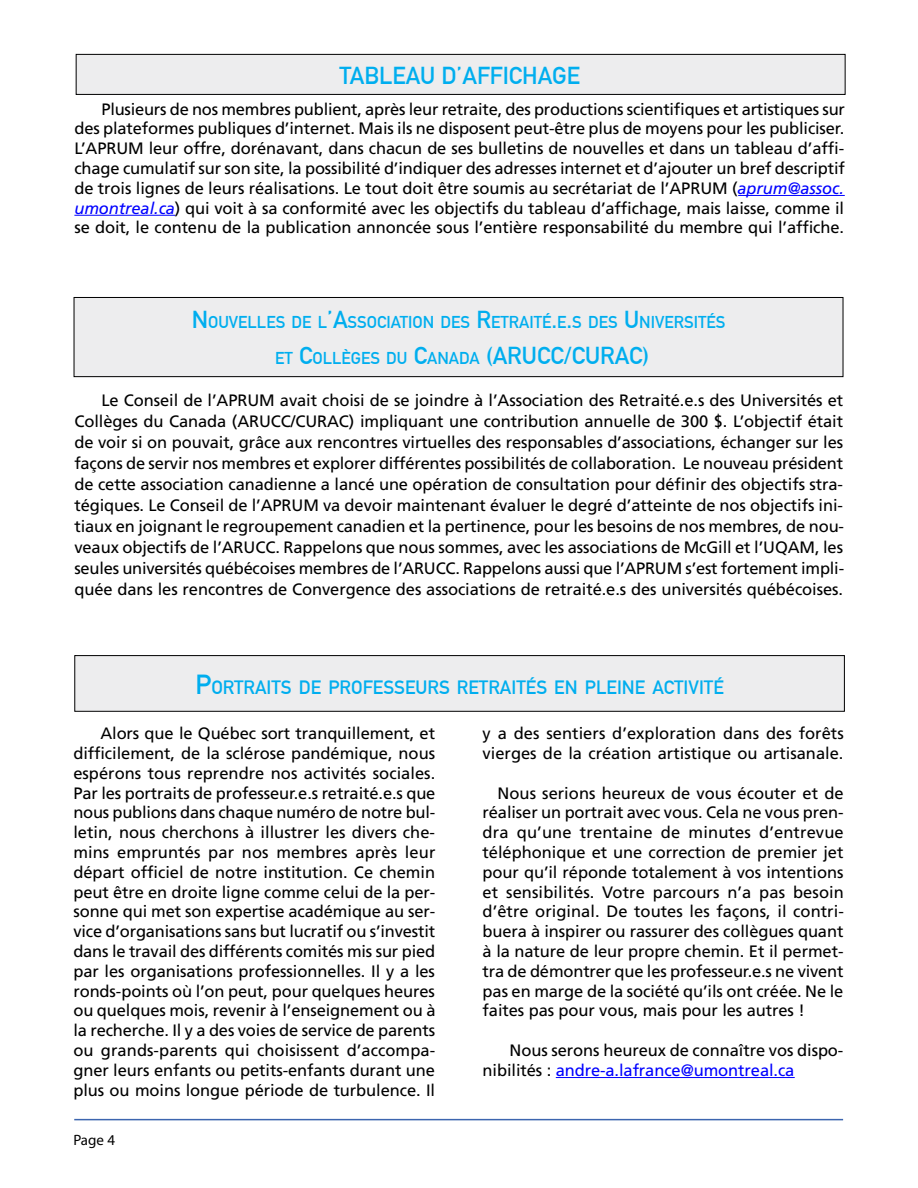
<style>
.page{position:relative;width:918px;height:1188px;background:#fff}
.page>*{position:absolute;margin:0;border:0;box-sizing:border-box;transform-origin:0 0}
.t1{font:700 24px "DIN Alternate";color:#00aeef}
.t2{font:700 18.9px "DIN Alternate";color:#00aeef}
.t3{font:700 16.8px/36px "DIN Alternate";color:#00aeef}
.t4{font:16.5px/19.8px "Frutiger";letter-spacing:-.005em;color:#000;text-align:justify}
.t5{font:15px "Myriad Pro";color:#000}
.s1{font-style:italic;color:#00f}
.s2{font-size:24px}
.s3{font-size:27px}
.s4{color:#00f}
</style>
<div class="page">
<hr style="left:74px;top:1119px;width:769px;height:1px;background:#3c65af">
<div style="left:75px;top:656px;width:769px;height:55px;background:#ededee"></div>
<div style="left:74px;top:655px;width:771px;height:57px;border:1px solid #000"></div>
<hr style="left:738px;top:195px;width:107px;height:1px;background:#00f">
<hr style="left:74px;top:215px;width:101px;height:1px;background:#00f">
<div style="left:76px;top:54px;width:769px;height:40px;background:#ededee"></div>
<div style="left:76px;top:54px;width:770px;height:41px;border:1px solid #000"></div>
<div style="left:74px;top:297px;width:769px;height:80px;background:#ededee"></div>
<div style="left:74px;top:297px;width:769px;height:80px;border:1px solid #000"></div>
<hr style="left:556px;top:1077px;width:239px;height:1px;background:#00f">
<h1 class="t1" style="left:340px;top:57px;width:54px">TABLEAU</h1>
<h1 class="t1" style="left:441px;top:57px;width:34px">D’AFFIC</h1>
<h1 class="t1" style="left:522px;top:57px;width:57px">HAGE</h1>
<p class="t4" style="left:74px;top:99px;width:772px;text-indent:27px">Plusieurs de nos membres publient, après leur retraite, des productions scientifiques et artistiques sur des plateformes publiques d’internet. Mais ils ne disposent peut-être plus de moyens pour les publiciser.<br>L’APRUM leur offre, dorénavant, dans chacun de ses bulletins de nouvelles et dans un tableau d’affi&shy;chage cumulatif sur son site, la possibilité d’indiquer des adresses internet et d’ajouter un bref descriptif de trois lignes de leurs réalisations. Le tout doit être soumis au secrétariat de l’APRUM (<span class="s1">aprum@assoc. umontreal.ca</span>) qui voit à sa conformité avec les objectifs du tableau d’affichage, mais laisse, comme il se doit, le contenu de la publication annoncée sous l’entière responsabilité du membre qui l’affiche.</p>
<p class="t3" style="left:275px;top:303px;width:452px;text-indent:-83px"><span class="s2">N</span> OUVELLES DE L<span class="s2">’A</span>SSOCIATION DES <span class="s2">R</span>ETRAITÉ<span class="s2">.</span>E<span class="s2">.</span>S DES <span class="s2">U</span> NIVERSITÉS<br>ET <span class="s2">C</span>OLLÈGES DU <span class="s2">C</span>ANADA <span class="s2">(ARUCC</span></p>
<h1 class="t1" style="left:564px;top:338px;width:23px">/CURAC</h1>
<h1 class="t1" style="left:642px;top:338px;width:8px">)</h1>
<p class="t4" style="left:74px;top:390px;width:771px;line-height:21px;text-indent:27px">Le Conseil de l’APRUM avait choisi de se joindre à l’Association des Retraité.e.s des Universités et Collèges du Canada (ARUCC/CURAC) impliquant une contribution annuelle de 300 $. L’objectif était de voir si on pouvait, grâce aux rencontres virtuelles des responsables d’associations, échanger sur les façons de servir nos membres et explorer différentes possibilités de collaboration. Le nouveau président de cette association canadienne a lancé une opération de consultation pour définir des objectifs stra&shy;tégiques. Le Conseil de l’APRUM va devoir maintenant évaluer le degré d’atteinte de nos objectifs ini&shy;tiaux en joignant le regroupement canadien et la pertinence, pour les besoins de nos membres, de nou&shy;veaux objectifs de l’ARUCC. Rappelons que nous sommes, avec les associations de McGill et l’UQAM, les seules universités québécoises membres de l’ARUCC. Rappelons aussi que l’APRUM s’est fortement impli&shy;quée dans les rencontres de Convergence des associations de retraité.e.s des universités québécoises.</p>
<p class="t2" style="left:195px;top:673px;width:530px"><span class="s3">P</span>ORTRAITS DE PROFESSEURS RETRAITÉS EN PLEINE ACTIVITÉ</p>
<p class="t4" style="left:73px;top:724px;width:364px;text-indent:27px">Alors que le Québec sort tranquillement, et difficilement, de la sclérose pandémique, nous espérons tous reprendre nos activités sociales.<br>Par les portraits de professeur.e.s retraité.e.s que nous publions dans chaque numéro de notre bul&shy;letin, nous cherchons à illustrer les divers che&shy;mins empruntés par nos membres après leur départ officiel de notre institution. Ce chemin peut être en droite ligne comme celui de la per&shy;sonne qui met son expertise académique au ser&shy;vice d’organisations sans but lucratif ou s’investit dans le travail des différents comités mis sur pied par les organisations professionnelles. Il y a les ronds-points où l’on peut, pour quelques heures ou quelques mois, revenir à l’enseignement ou à la recherche. Il y a des voies de service de parents ou grands-parents qui choisissent d’accompa&shy;gner leurs enfants ou petits-enfants durant une plus ou moins longue période de turbulence. Il</p>
<p class="t4" style="left:483px;top:724px;width:363px">y a des sentiers d’exploration dans des forêts vierges de la création artistique ou artisanale.</p>
<p class="t4" style="left:483px;top:783px;width:363px;text-indent:15px">Nous serions heureux de vous écouter et de réaliser un portrait avec vous. Cela ne vous pren&shy;dra qu’une trentaine de minutes d’entrevue téléphonique et une correction de premier jet pour qu’il réponde totalement à vos intentions et sensibilités. Votre parcours n’a pas besoin d’être original. De toutes les façons, il contri&shy;buera à inspirer ou rassurer des collègues quant à la nature de leur propre chemin. Et il permet&shy;tra de démontrer que les professeur.e.s ne vivent pas en marge de la société qu’ils ont créée. Ne le faites pas pour vous, mais pour les autres !</p>
<p class="t4" style="left:483px;top:1040px;width:362px;text-indent:27px">Nous serons heureux de connaître vos dispo&shy;nibilités : <span class="s4">andre-a.lafrance@umontreal.ca</span></p>
<p class="t5" style="left:73px;top:1131px;width:43px">Page 4</p>
</div>
